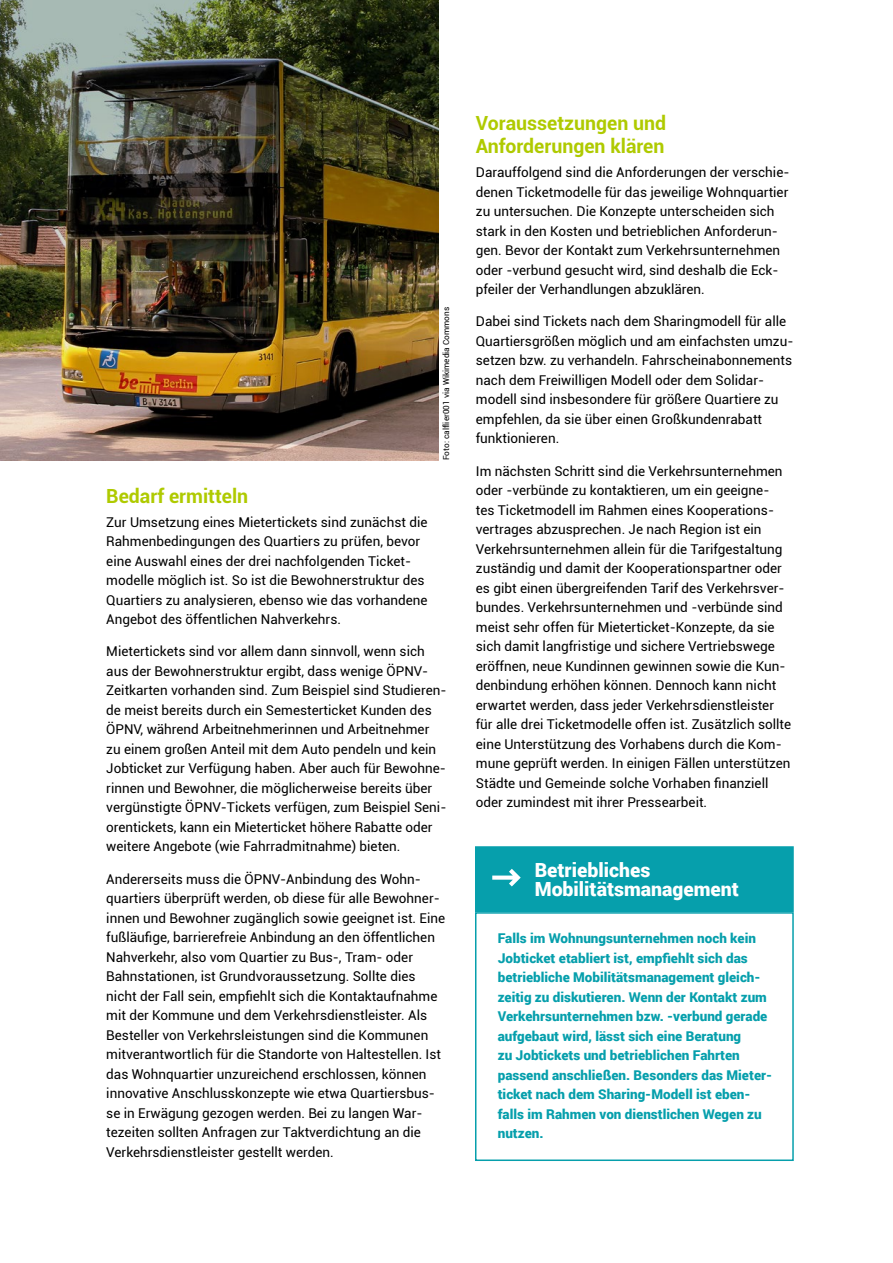
<style>
.page{position:relative;width:893px;height:1263px;background:#fff}
.page>*{position:absolute;margin:0;border:0;box-sizing:border-box;transform-origin:0 0}
.t1{font:700 19.5px/23.4px "Roboto";color:#afca00}
.t2{font:900 19.5px/19.5px "Roboto";color:#fff}
.t3{font:13.5px/19.5px "Roboto";color:#000}
.t4{font:900 13.5px/19.5px "Roboto";color:#069fac}
.t5{font:8.25px "Roboto";color:#000}
</style>
<div class="page">
<img style="left:0;top:0;width:439px;height:460px">
<div style="left:475px;top:912px;width:319px;height:249px;border:2px solid #069fac"></div>
<div style="left:475px;top:846px;width:319px;height:66px;background:#069fac;border:2px solid #069fac"></div>
<svg style="left:492px;top:869px;width:29px;height:17px"></svg>
<p class="t5" style="left:440px;top:460px;width:154px;rotate:-90deg">Foto: calflier001 via Wikimedia Commons</p>
<h1 class="t1" style="left:106px;top:483px;width:143px">Bedarf ermitteln</h1>
<p class="t3" style="left:106px;top:511px;width:323px">Zur Umsetzung eines Mietertickets sind zunächst die Rahmenbedingungen des Quartiers zu prüfen, bevor eine Auswahl eines der drei nachfolgenden Ticket&shy;modelle möglich ist. So ist die Bewohnerstruktur des Quartiers zu analysieren, ebenso wie das vorhandene Angebot des öffentlichen Nahverkehrs.</p>
<p class="t3" style="left:106px;top:641px;width:342px">Mietertickets sind vor allem dann sinnvoll, wenn sich aus der Bewohnerstruktur ergibt, dass wenige ÖPNV-Zeitkarten vorhanden sind. Zum Beispiel sind Studieren&shy;de meist bereits durch ein Semesterticket Kunden des ÖPNV, während Arbeitnehmerinnen und Arbeitnehmer zu einem großen Anteil mit dem Auto pendeln und kein Jobticket zur Verfügung haben. Aber auch für Bewohne&shy;rinnen und Bewohner, die möglicherweise bereits über vergünstigte ÖPNV-Tickets verfügen, zum Beispiel Seni&shy;orentickets, kann ein Mieterticket höhere Rabatte oder weitere Angebote (wie Fahrradmitnahme) bieten.</p>
<p class="t3" style="left:106px;top:868px;width:340px">Andererseits muss die ÖPNV-Anbindung des Wohn&shy;quartiers überprüft werden, ob diese für alle Bewohner&shy;innen und Bewohner zugänglich sowie geeignet ist. Eine fußläufige, barrierefreie Anbindung an den öffentlichen Nahverkehr, also vom Quartier zu Bus-, Tram- oder Bahnstationen, ist Grundvoraussetzung. Sollte dies nicht der Fall sein, empfiehlt sich die Kontaktaufnahme mit der Kommune und dem Verkehrsdienstleister. Als Besteller von Verkehrsleistungen sind die Kommunen mitverantwortlich für die Standorte von Haltestellen. Ist das Wohnquartier unzureichend erschlossen, können innovative Anschlusskonzepte wie etwa Quartiersbus&shy;se in Erwägung gezogen werden. Bei zu langen War&shy;tezeiten sollten Anfragen zur Taktverdichtung an die Verkehrsdienstleister gestellt werden.</p>
<h1 class="t1" style="left:476px;top:111px;width:192px">Voraussetzungen und<br>Anforderungen klären</h1>
<p class="t3" style="left:476px;top:162px;width:315px">Darauffolgend sind die Anforderungen der verschie&shy;denen Ticketmodelle für das jeweilige Wohnquartier zu untersuchen. Die Konzepte unterscheiden sich stark in den Kosten und betrieblichen Anforderun&shy;gen. Bevor der Kontakt zum Verkehrsunternehmen oder -verbund gesucht wird, sind deshalb die Eck&shy;pfeiler der Verhandlungen abzuklären.</p>
<p class="t3" style="left:476px;top:311px;width:319px">Dabei sind Tickets nach dem Sharingmodell für alle Quartiersgrößen möglich und am einfachsten umzu&shy;setzen bzw. zu verhandeln. Fahrscheinabonnements nach dem Freiwilligen Modell oder dem Solidar&shy;modell sind insbesondere für größere Quartiere zu empfehlen, da sie über einen Großkundenrabatt funktionieren.</p>
<p class="t3" style="left:476px;top:461px;width:317px">Im nächsten Schritt sind die Verkehrsunternehmen oder -verbünde zu kontaktieren, um ein geeigne&shy;tes Ticketmodell im Rahmen eines Kooperations&shy;vertrages abzusprechen. Je nach Region ist ein Verkehrsunternehmen allein für die Tarifgestaltung zuständig und damit der Kooperationspartner oder es gibt einen übergreifenden Tarif des Verkehrsver&shy;bundes. Verkehrsunternehmen und -verbünde sind meist sehr offen für Mieterticket- Konzepte, da sie sich damit langfristige und sichere Vertriebswege eröffnen, neue Kundinnen gewinnen sowie die Kun&shy;denbindung erhöhen können. Dennoch kann nicht erwartet werden, dass jeder Verkehrsdienstleister für alle drei Ticketmodelle offen ist. Zusätzlich sollte eine Unterstützung des Vorhabens durch die Kom&shy;mune geprüft werden. In einigen Fällen unterstützen Städte und Gemeinde solche Vorhaben finanziell oder zumindest mit ihrer Pressearbeit.</p>
<h1 class="t2" style="left:535px;top:859px;width:206px">Betriebliches<br>Mobilitätsmanagement</h1>
<p class="t4" style="left:498px;top:928px;width:274px">Falls im Wohnungsunternehmen noch kein Jobticket etabliert ist, empfiehlt sich das betriebliche Mobilitätsmanagement gleich&shy;zeitig zu diskutieren. Wenn der Kontakt zum Verkehrsunternehmen bzw. -verbund gerade aufgebaut wird, lässt sich eine Beratung<br>zu Jobtickets und betrieblichen Fahrten passend anschließen. Besonders das Mieter&shy;ticket nach dem Sharing-Modell ist eben&shy;falls im Rahmen von dienstlichen Wegen zu nutzen.</p>
</div>
